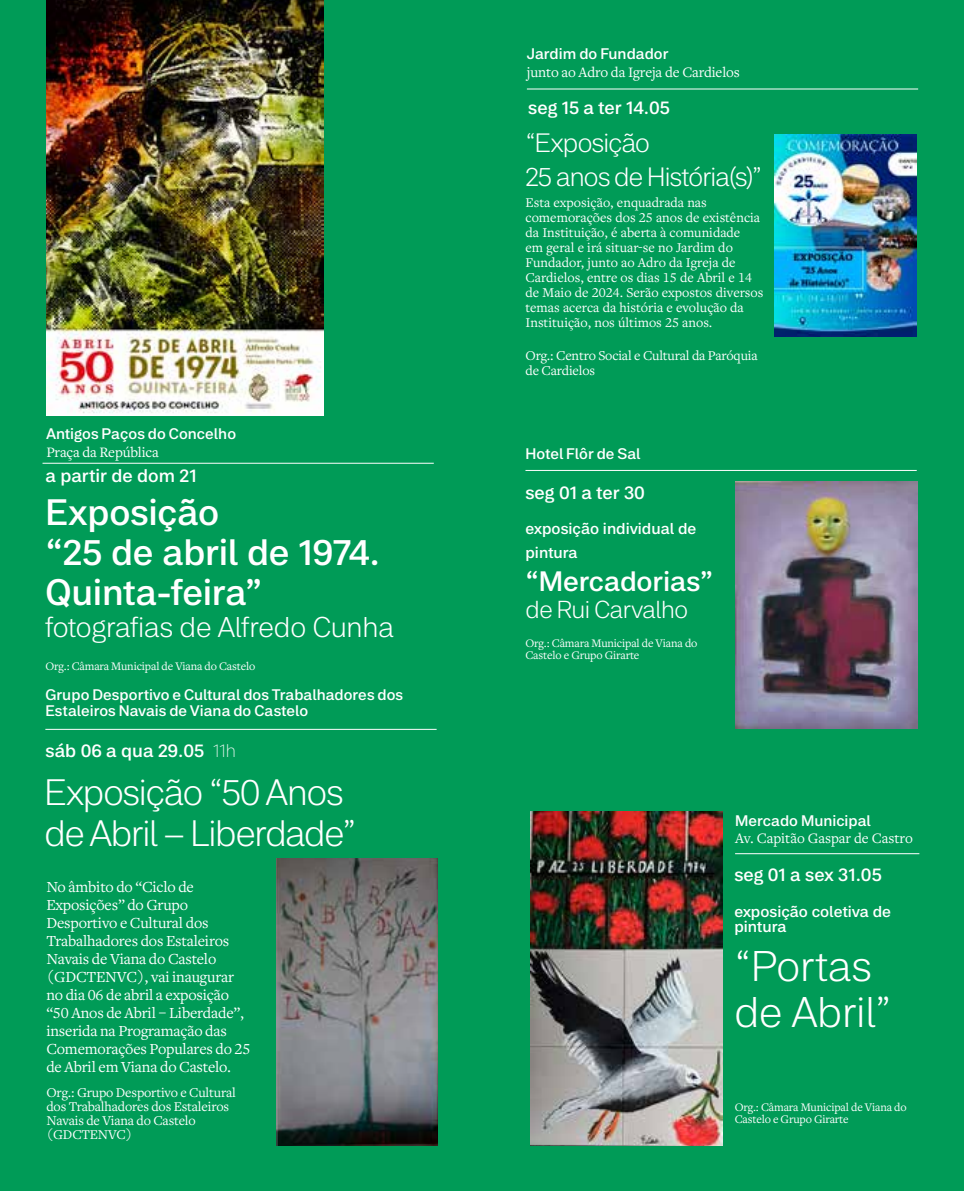
<style>
.page{position:relative;width:964px;height:1191px;background:#009b57}
.page>*{position:absolute;margin:0;border:0;box-sizing:border-box;transform-origin:0 0}
.t1{font:300 42px/46px "Peter";color:#fff}
.t2{font:500 36px/40px "Peter";letter-spacing:-.005em;color:#fff}
.t3{font:300 36px/41.6px "Peter";letter-spacing:-.03em;color:#fff}
.t4{font:300 28px "Peter";letter-spacing:-.005em;color:#fff}
.t5{font:500 27.4px "Peter";letter-spacing:-.005em;color:#fff}
.t6{font:300 26px/33.6px "Peter";letter-spacing:-.025em;color:#fff}
.t7{font:300 24px "Peter";letter-spacing:-.015em;color:#fff}
.t8{font:500 18px "Peter";color:#fff}
.t9{font:16px/18px "Freight Text Pro";letter-spacing:-.01em;color:#fff}
.t10{font:500 15.4px/24px "Peter";color:#fff}
.t11{font:500 15px/16px "Peter";letter-spacing:.005em;color:#fff}
.t12{font:15px "Freight Text Pro";letter-spacing:-.01em;color:#fff}
.t13{font:14px/15px "Freight Text Pro";color:#fff}
.t14{font:12px/12px "Freight Text Pro";letter-spacing:-.01em;color:#fff}
.s1{font-weight:200}
</style>
<div class="page">
<img style="left:46px;top:0;width:277px;height:415px">
<hr style="left:43px;top:463px;width:391px;height:1px;background:#fff">
<img style="left:530px;top:811px;width:193px;height:334px">
<hr style="left:45px;top:729px;width:392px;height:1px;background:#fff">
<img style="left:276px;top:858px;width:161px;height:287px">
<img style="left:774px;top:134px;width:143px;height:202px">
<hr style="left:527px;top:88px;width:391px;height:1px;background:#fff">
<hr style="left:525px;top:470px;width:392px;height:1px;background:#fff">
<img style="left:735px;top:482px;width:183px;height:246px">
<hr style="left:735px;top:853px;width:184px;height:1px;background:#fff">
<p class="t11" style="left:46px;top:424px;width:191px">Antigos Paços do Concelho</p>
<p class="t12" style="left:46px;top:442px;width:114px">Praça da República</p>
<p class="t8" style="left:45px;top:461px;width:153px">a partir de dom 21</p>
<h2 class="t2" style="left:45px;top:488px;width:336px">Exposição<br>“25 de abril de 1974.<br>Quinta-feira”</h2>
<h3 class="t4" style="left:45px;top:605px;width:350px">fotografias de Alfredo Cunha</h3>
<p class="t14" style="left:45px;top:660px;width:211px">Org.: Câmara Municipal de Viana do Castelo</p>
<p class="t11" style="left:45px;top:685px;width:359px">Grupo Desportivo e Cultural dos Trabalhadores dos<br>Estaleiros Navais de Viana do Castelo</p>
<p class="t8" style="left:45px;top:736px;width:192px">sáb 06 a qua 29.05 <span class="s1">11h</span></p>
<h2 class="t3" style="left:44px;top:767px;width:314px">Exposição “50 Anos de Abril – Liberdade”</h2>
<p class="t9" style="left:46px;top:876px;width:205px">No âmbito do “Ciclo de<br>Exposições” do Grupo<br>Desportivo e Cultural dos<br>Trabalhadores dos Estaleiros<br>Navais de Viana do Castelo (GDCTENVC), vai inaugurar no dia 06 de abril a exposição “50 Anos de Abril – Liberdade”, inserida na Programação das<br>Comemorações Populares do 25 de Abril em Viana do Castelo.</p>
<p class="t13" style="left:46px;top:1085px;width:191px;line-height:14px">Org.: Grupo Desportivo e Cultural dos Trabalhadores dos Estaleiros<br>Navais de Viana do Castelo (GDCTENVC)</p>
<p class="t11" style="left:527px;top:44px;width:143px">Jardim do Fundador</p>
<p class="t12" style="left:527px;top:62px;width:214px">junto ao Adro da Igreja de Cardielos</p>
<p class="t8" style="left:528px;top:93px;width:143px">seg 15 a ter 14.05</p>
<h3 class="t6" style="left:525px;top:124px;width:238px">“Exposição<br>25 anos de História(s)”</h3>
<p class="t13" style="left:525px;top:194px;width:239px">Esta exposição, enquadrada nas comemorações dos 25 anos de existência da Instituição, é aberta à comunidade<br>em geral e irá situar-se no Jardim do Fundador, junto ao Adro da Igreja de Cardielos, entre os dias 15 de Abril e 14 de Maio de 2024. Serão expostos diversos temas acerca da história e evolução da Instituição, nos últimos 25 anos.</p>
<p class="t13" style="left:525px;top:348px;width:234px">Org.: Centro Social e Cultural da Paróquia de Cardielos</p>
<p class="t11" style="left:525px;top:444px;width:117px">Hotel Flôr de Sal</p>
<p class="t8" style="left:525px;top:478px;width:121px">seg 01 a ter 30</p>
<p class="t10" style="left:525px;top:514px;width:172px">exposição individual de pintura</p>
<h3 class="t5" style="left:525px;top:559px;width:189px">“Mercadorias”</h3>
<h3 class="t7" style="left:525px;top:590px;width:164px">de Rui Carvalho</h3>
<p class="t14" style="left:525px;top:636px;width:173px">Org.: Câmara Municipal de Viana do<br>Castelo e Grupo Girarte</p>
<p class="t11" style="left:735px;top:810px;width:137px">Mercado Municipal</p>
<p class="t12" style="left:735px;top:828px;width:179px">Av. Capitão Gaspar de Castro</p>
<p class="t8" style="left:734px;top:859px;width:149px">seg 01 a sex 31.05</p>
<p class="t10" style="left:734px;top:901px;width:158px;line-height:15.4px">exposição coletiva de pintura</p>
<h1 class="t1" style="left:734px;top:938px;width:159px">“Portas de Abril”</h1>
<p class="t14" style="left:735px;top:1100px;width:173px">Org.: Câmara Municipal de Viana do<br>Castelo e Grupo Girarte</p>
</div>
